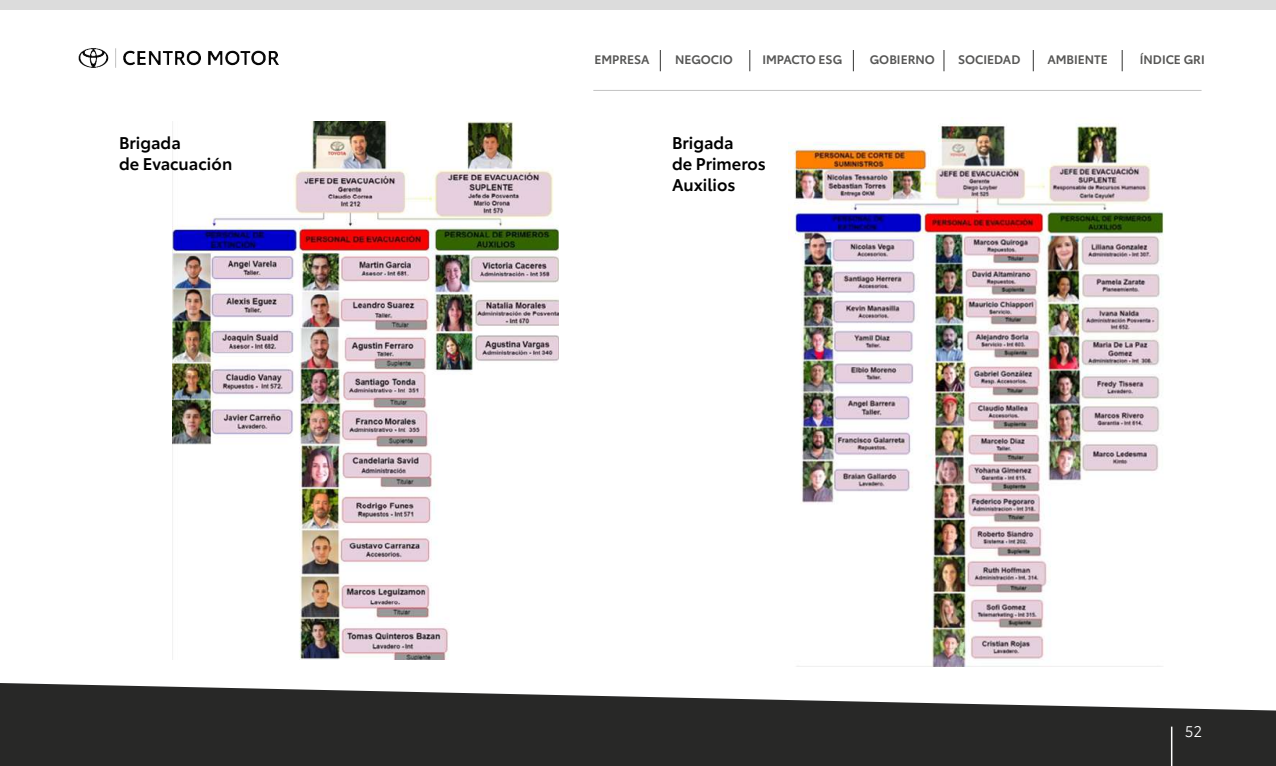
<style>
.page{position:relative;width:1276px;height:766px;background:#fff}
.page>*{position:absolute;margin:0;border:0;box-sizing:border-box;transform-origin:0 0}
.t1{font:600 16.5px/21px "Toyota Type";color:#000}
.t2{font:15px "Toyota Type";color:#fff}
.t3{font:600 12px "Toyota Type";color:#575756}
</style>
<div class="page">
<img style="left:78px;top:48px;width:201px;height:20px">
<svg style="left:0;top:683px;width:1276px;height:82px;fill:#282827"></svg>
<svg style="left:660px;top:50px;width:1px;height:21px"></svg>
<svg style="left:749px;top:50px;width:1px;height:21px"></svg>
<svg style="left:853px;top:50px;width:1px;height:21px"></svg>
<svg style="left:943px;top:50px;width:1px;height:21px"></svg>
<svg style="left:1033px;top:50px;width:1px;height:21px"></svg>
<svg style="left:1122px;top:50px;width:1px;height:21px"></svg>
<hr style="left:1171px;top:726px;width:1px;height:39px;background:#fff">
<div style="left:0;top:0;width:1276px;height:10px;background:#dcdcdc"></div>
<hr style="left:593px;top:90px;width:608px;height:1px;background:#c2c2c2">
<img style="left:172px;top:121px;width:386px;height:538px">
<img style="left:788px;top:117px;width:376px;height:550px">
<p class="t3" style="left:594px;top:51px;width:57px">EMPRESA</p>
<p class="t3" style="left:675px;top:51px;width:59px">NEGOCIO</p>
<p class="t3" style="left:762px;top:51px;width:81px">IMPACTO ESG</p>
<p class="t3" style="left:870px;top:51px;width:67px">GOBIERNO</p>
<p class="t3" style="left:958px;top:51px;width:64px">SOCIEDAD</p>
<p class="t3" style="left:1047px;top:51px;width:62px">AMBIENTE</p>
<p class="t3" style="left:1140px;top:51px;width:66px">ÍNDICE GRI</p>
<h1 class="t1" style="left:119px;top:131px;width:115px">Brigada<br>de Evacuación</h1>
<h1 class="t1" style="left:672px;top:131px;width:95px">Brigada<br>de Primeros<br>Auxilios</h1>
<p class="t2" style="left:1184px;top:720px;width:19px">52</p>
</div>
